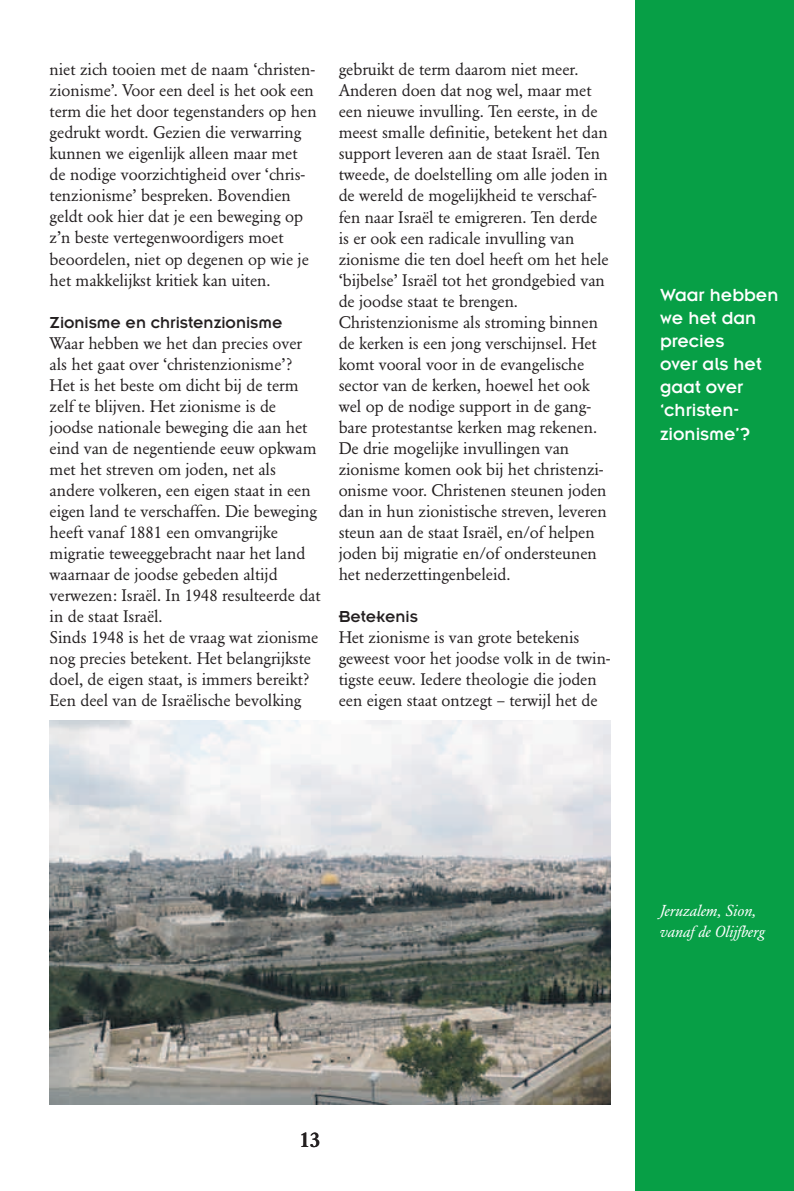
<style>
.page{position:relative;width:794px;height:1191px;background:#fff}
.page>*{position:absolute;margin:0;border:0;box-sizing:border-box;transform-origin:0 0}
.t1{font:500 21px "Garamond BE";color:#231f20}
.t2{font:19.25px/23.1px "Insignia";color:#fff}
.t3{font:17.5px "Insignia";color:#231f20}
.t4{font:16.62px/21px "Garamond BE";letter-spacing:-.005em;color:#231f20}
.t5{font:italic 15.75px/21px "Garamond BE";color:#fff}
</style>
<div class="page">
<div style="left:635px;top:0;width:159px;height:1191px;background:#079f46"></div>
<img style="left:50px;top:720px;width:560px;height:384px">
<p class="t4" style="left:50px;top:61px;width:269px">niet zich tooien met de naam ‘christen&shy;zionisme’. Voor een deel is het ook een term die het door tegenstanders op hen gedrukt wordt. Gezien die verwarring kunnen we eigenlijk alleen maar met de nodige voorzichtigheid over ‘chris&shy;tenzionisme’ bespreken. Bovendien geldt ook hier dat je een beweging op z’n beste vertegenwoordigers moet beoordelen, niet op degenen op wie je het makkelijkst kritiek kan uiten.</p>
<p class="t3" style="left:50px;top:316px;width:234px">Zionisme en christenzionisme</p>
<p class="t4" style="left:50px;top:334px;width:272px">Waar hebben we het dan precies over als het gaat over ‘christenzionisme’?<br>Het is het beste om dicht bij de term zelf te blijven. Het zionisme is de joodse nationale beweging die aan het eind van de negentiende eeuw opkwam met het streven om joden, net als andere volkeren, een eigen staat in een eigen land te verschaffen. Die beweging heeft vanaf 1881 een omvangrijke migratie teweeggebracht naar het land waarnaar de joodse gebeden altijd verwezen: Israël. In 1948 resulteerde dat in de staat Israël.<br>Sinds 1948 is het de vraag wat zionisme nog precies betekent. Het belangrijkste doel, de eigen staat, is immers bereikt?<br>Een deel van de Israëlische bevolking</p>
<p class="t4" style="left:339px;top:61px;width:272px">gebruikt de term daarom niet meer.<br>Anderen doen dat nog wel, maar met een nieuwe invulling. Ten eerste, in de meest smalle definitie, betekent het dan support leveren aan de staat Israël. Ten tweede, de doelstelling om alle joden in de wereld de mogelijkheid te verschaf&shy;fen naar Israël te emigreren. Ten derde is er ook een radicale invulling van zionisme die ten doel heeft om het hele ‘bijbelse’ Israël tot het grondgebied van de joodse staat te brengen.<br>Christenzionisme als stroming binnen de kerken is een jong verschijnsel. Het komt vooral voor in de evangelische sector van de kerken, hoewel het ook wel op de nodige support in de gang&shy;bare protestantse kerken mag rekenen.<br>De drie mogelijke invullingen van zionisme komen ook bij het christenzi&shy;onisme voor. Christenen steunen joden dan in hun zionistische streven, leveren steun aan de staat Israël, en/of helpen joden bij migratie en/of ondersteunen het nederzettingenbeleid.</p>
<p class="t3" style="left:339px;top:610px;width:81px">Betekenis</p>
<p class="t4" style="left:339px;top:628px;width:273px">Het zionisme is van grote betekenis geweest voor het joodse volk in de twin&shy;tigste eeuw. Iedere theologie die joden een eigen staat ontzegt – terwijl het de</p>
<p class="t2" style="left:660px;top:285px;width:120px">Waar hebben we het dan precies<br>over als het gaat over ‘christen&shy;zionisme’?</p>
<p class="t1" style="left:300px;top:1130px;width:22px">13</p>
<p class="t5" style="left:660px;top:901px;width:106px">Jeruzalem, Sion, vanaf de Olijfberg</p>
</div>
